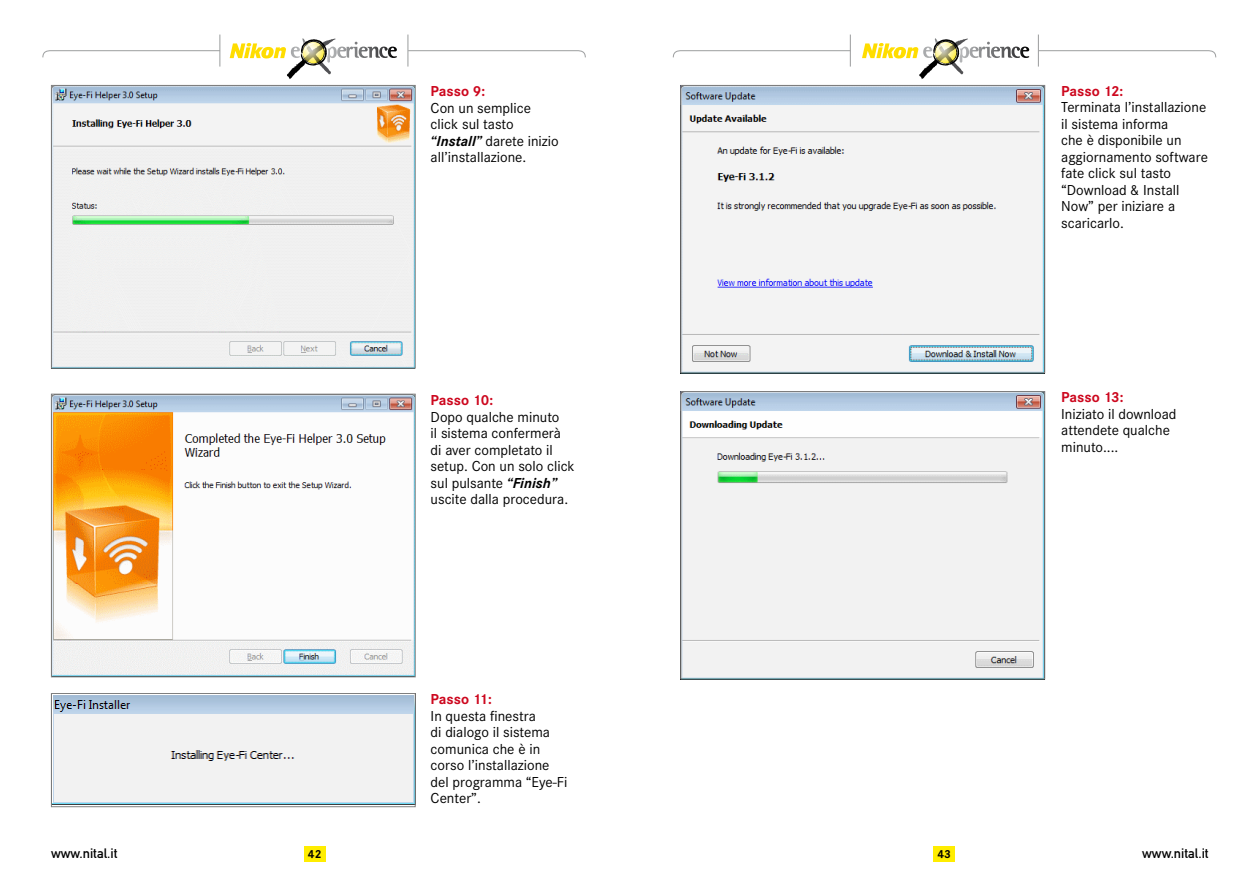
<style>
.page{position:relative;width:1259px;height:893px;background:#fff}
.page>*{position:absolute;margin:0;border:0;box-sizing:border-box;transform-origin:0 0}
.t1{font:15px/16.5px "Corporate S";color:#000}
.t2{font:700 15px "Corporate S";color:#cd071e}
.t3{font:13.5px "DIN Mittelschrift Std";color:#000}
.t4{font:700 12px "Corporate S";color:#000}
.s1{font-weight:700;font-style:italic}
</style>
<div class="page">
<svg style="left:230px;top:39px;width:167px;height:40px"></svg>
<svg style="left:862px;top:39px;width:167px;height:40px"></svg>
<div style="left:304px;top:845px;width:21px;height:16px;background:#ffed00"></div>
<hr style="left:407px;top:35px;width:1px;height:32px;background:#9a9c9d">
<hr style="left:219px;top:35px;width:1px;height:32px;background:#9a9c9d">
<svg style="left:42px;top:50px;width:179px;height:8px"></svg>
<svg style="left:407px;top:50px;width:179px;height:8px"></svg>
<div style="left:933px;top:845px;width:22px;height:16px;background:#ffed00"></div>
<hr style="left:1038px;top:35px;width:1px;height:32px;background:#9a9c9d">
<hr style="left:850px;top:35px;width:1px;height:32px;background:#9a9c9d">
<svg style="left:672px;top:50px;width:179px;height:8px"></svg>
<svg style="left:1038px;top:50px;width:178px;height:8px"></svg>
<img style="left:53px;top:87px;width:360px;height:280px">
<div style="left:51px;top:85px;width:364px;height:284px;border:1px solid #808080"></div>
<img style="left:53px;top:396px;width:360px;height:279px">
<div style="left:51px;top:394px;width:364px;height:283px;border:1px solid #808080"></div>
<img style="left:53px;top:695px;width:360px;height:110px">
<div style="left:51px;top:693px;width:364px;height:114px;border:1px solid #808080"></div>
<img style="left:682px;top:87px;width:361px;height:284px">
<div style="left:680px;top:85px;width:365px;height:288px;border:1px solid #808080"></div>
<img style="left:682px;top:393px;width:361px;height:284px">
<div style="left:680px;top:391px;width:365px;height:288px;border:1px solid #808080"></div>
<p class="t2" style="left:431px;top:83px;width:56px">Passo 9:</p>
<p class="t1" style="left:431px;top:100px;width:130px">Con un semplice click sul tasto <span class="s1">“Install”</span> darete inizio all’installazione.</p>
<p class="t2" style="left:431px;top:391px;width:64px">Passo 10:</p>
<p class="t1" style="left:431px;top:408px;width:146px">Dopo qualche minuto<br>il sistema confermerà di aver completato il setup. Con un solo click sul pulsante <span class="s1">“Finish” </span>uscite dalla procedura.</p>
<p class="t2" style="left:431px;top:691px;width:63px">Passo 11:</p>
<p class="t1" style="left:431px;top:708px;width:138px">In questa finestra<br>di dialogo il sistema comunica che è in corso l’installazione del programma “Eye-Fi<br>Center”.</p>
<p class="t2" style="left:1061px;top:82px;width:64px">Passo 12:</p>
<p class="t1" style="left:1061px;top:99px;width:148px">Terminata l’installazione il sistema informa<br>che è disponibile un aggiornamento software fate click sul tasto “Download &amp; Install<br>Now” per iniziare a scaricarlo.</p>
<p class="t2" style="left:1061px;top:388px;width:64px">Passo 13:</p>
<p class="t1" style="left:1061px;top:405px;width:117px">Iniziato il download attendete qualche minuto....</p>
<p class="t3" style="left:51px;top:846px;width:68px">www.nital.it</p>
<p class="t4" style="left:308px;top:848px;width:15px">42</p>
<p class="t4" style="left:937px;top:848px;width:15px">43</p>
<p class="t3" style="left:1142px;top:846px;width:68px">www.nital.it</p>
</div>
